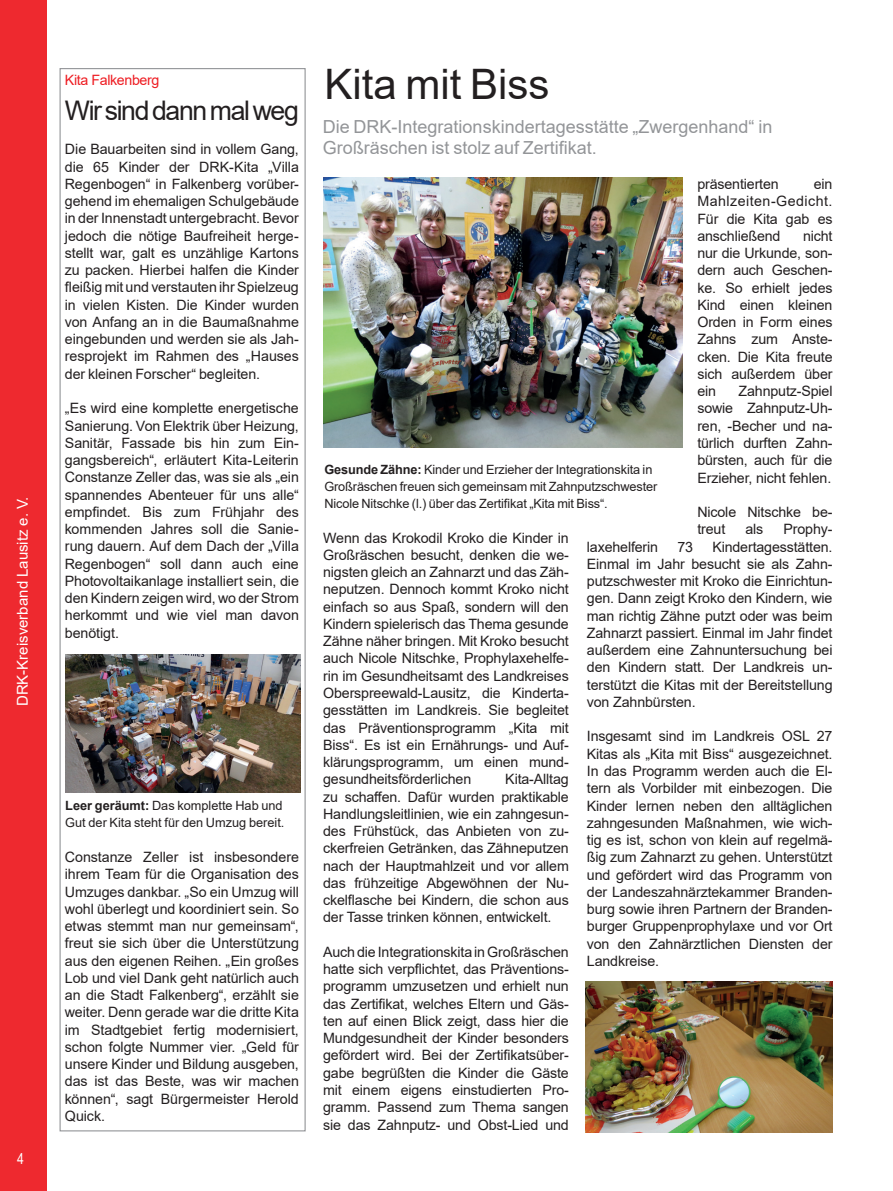
<style>
.page{position:relative;width:893px;height:1191px;background:#fff}
.page>*{position:absolute;margin:0;border:0;box-sizing:border-box;transform-origin:0 0}
.t1{font:42px "Arial";color:#231f20}
.t2{font:27px "Arial";letter-spacing:-.05em;color:#231f20}
.t3{font:18px/21px "Arial";color:#939598}
.t4{font:15px "Arial";color:#fff}
.t5{font:15px "Arial Narrow";color:#fff}
.t6{font:14.25px/17.2px "Arial";letter-spacing:-.01em;color:#231f20;text-align:justify}
.t7{font:14.25px "Arial";letter-spacing:-.025em;color:#ee1d23}
.t8{font:12.75px/17.2px "Arial";letter-spacing:-.01em;color:#231f20}
.s1{font-weight:700}
</style>
<div class="page">
<div style="left:0;top:0;width:47px;height:1191px;background:#ee292f"></div>
<img style="left:323px;top:178px;width:360px;height:270px">
<img style="left:586px;top:981px;width:247px;height:151px">
<img style="left:65px;top:655px;width:235px;height:137px">
<p class="t4" style="left:12px;top:706px;width:211px;rotate:-90deg">DRK-Kreisverband Lausitz e. V.</p>
<p class="t5" style="left:17px;top:1147px;width:8px">4</p>
<p class="t7" style="left:65px;top:70px;width:96px">Kita Falkenberg</p>
<h2 class="t2" style="left:65px;top:92px;width:235px">Wir sind dann mal weg</h2>
<p class="t6" style="left:65px;top:141px;width:236px">Die Bauarbeiten sind in vollem Gang, die 65 Kinder der DRK-Kita „Villa Regenbogen“ in Falkenberg vorüber&shy;gehend im ehemaligen Schulgebäude in der Innenstadt untergebracht. Bevor jedoch die nötige Baufreiheit herge&shy;stellt war, galt es unzählige Kartons zu packen. Hierbei halfen die Kinder fleißig mit und verstauten ihr Spielzeug in vielen Kisten. Die Kinder wurden von Anfang an in die Baumaßnahme eingebunden und werden sie als Jah&shy;resprojekt im Rahmen des „Hauses der kleinen Forscher“ begleiten.</p>
<p class="t6" style="left:65px;top:399px;width:236px">„Es wird eine komplette energetische Sanierung. Von Elektrik über Heizung, Sanitär, Fassade bis hin zum Ein&shy;gangsbereich“, erläutert Kita-Leiterin Constanze Zeller das, was sie als „ein spannendes Abenteuer für uns alle“ empfindet. Bis zum Frühjahr des kommenden Jahres soll die Sanie&shy;rung dauern. Auf dem Dach der „Villa Regenbogen“ soll dann auch eine Photovoltaikanlage installiert sein, die den Kindern zeigen wird, wo der Strom herkommt und wie viel man davon benötigt.</p>
<p class="t8" style="left:65px;top:797px;width:221px"><span class="s1">Leer geräumt:</span> Das komplette Hab und<br>Gut der Kita steht für den Umzug bereit.</p>
<p class="t6" style="left:65px;top:848px;width:236px">Constanze Zeller ist insbesondere ihrem Team für die Organisation des Umzuges dankbar. „So ein Umzug will wohl überlegt und koordiniert sein. So etwas stemmt man nur gemeinsam“, freut sie sich über die Unterstützung aus den eigenen Reihen. „Ein großes Lob und viel Dank geht natürlich auch an die Stadt Falkenberg“, erzählt sie weiter. Denn gerade war die dritte Kita im Stadtgebiet fertig modernisiert, schon folgte Nummer vier. „Geld für unsere Kinder und Bildung ausgeben, das ist das Beste, was wir machen können“, sagt Bürgermeister Herold Quick.</p>
<h1 class="t1" style="left:324px;top:55px;width:227px">Kita mit Biss</h1>
<p class="t3" style="left:323px;top:116px;width:451px">Die DRK-Integrationskindertagesstätte „Zwergenhand“ in<br>Großräschen ist stolz auf Zertifikat.</p>
<p class="t6" style="left:697px;top:175px;width:83px">präsentierten</p>
<p class="t6" style="left:697px;top:175px;width:137px;text-indent:116px">ein Mahlzeiten-Gedicht.<br>Für die Kita gab es anschließend</p>
<p class="t6" style="left:697px;top:227px;width:137px;text-indent:106px">nicht nur die Urkunde, son&shy;dern auch Geschen&shy;ke. So erhielt jedes Kind einen kleinen Orden in Form eines Zahns zum Anste&shy;cken. Die Kita freute sich außerdem über ein</p>
<p class="t6" style="left:697px;top:382px;width:137px;text-indent:41px">Zahnputz-Spiel sowie Zahnputz-Uh&shy;ren, -Becher und na&shy;türlich durften Zahn&shy;bürsten, auch für die Erzieher, nicht fehlen.</p>
<p class="t6" style="left:697px;top:503px;width:137px">Nicole Nitschke be&shy;treut</p>
<p class="t8" style="left:324px;top:460px;width:335px"><span class="s1">Gesunde Zähne:</span> Kinder und Erzieher der Integrationskita in<br>Großräschen freuen sich gemeinsam mit Zahnputzschwester<br>Nicole Nitschke (l.) über das Zertifikat „Kita mit Biss“.</p>
<p class="t6" style="left:745px;top:520px;width:19px">als</p>
<p class="t6" style="left:783px;top:520px;width:51px">Prophy-</p>
<p class="t6" style="left:323px;top:529px;width:247px">Wenn das Krokodil Kroko die Kinder in Großräschen besucht, denken die we&shy;nigsten gleich an Zahnarzt und das Zäh&shy;neputzen. Dennoch kommt Kroko nicht einfach so aus Spaß, sondern will den Kindern spielerisch das Thema gesunde Zähne näher bringen. Mit Kroko besucht auch Nicole Nitschke, Prophylaxehelfe&shy;rin im Gesundheitsamt des Landkreises Oberspreewald-Lausitz, die Kinderta&shy;gesstätten im Landkreis. Sie begleitet das Präventionsprogramm „Kita mit Biss“. Es ist ein Ernährungs- und Auf&shy;klärungsprogramm, um einen mund&shy;gesundheitsförderlichen</p>
<p class="t6" style="left:587px;top:538px;width:73px">laxehelferin</p>
<p class="t6" style="left:677px;top:538px;width:17px">73</p>
<p class="t6" style="left:587px;top:538px;width:247px;text-indent:125px">Kindertagesstätten.<br>Einmal im Jahr besucht sie als Zahn&shy;putzschwester mit Kroko die Einrichtun&shy;gen. Dann zeigt Kroko den Kindern, wie man richtig Zähne putzt oder was beim Zahnarzt passiert. Einmal im Jahr findet außerdem eine Zahnuntersuchung bei den Kindern statt. Der Landkreis un&shy;terstützt die Kitas mit der Bereitstellung von Zahnbürsten.</p>
<p class="t6" style="left:587px;top:727px;width:247px">Insgesamt sind im Landkreis OSL 27<br>Kitas als „Kita mit Biss“ ausgezeichnet.<br>In das Programm werden auch die El&shy;tern als Vorbilder mit einbezogen. Die Kinder lernen neben den alltäglichen zahngesunden Maßnahmen, wie wich&shy;tig es ist, schon von klein auf regelmä&shy;ßig zum Zahnarzt zu gehen. Unterstützt und gefördert wird das Programm von der Landeszahnärztekammer Branden&shy;burg sowie ihren Partnern der Branden&shy;burger Gruppenprophylaxe und vor Ort von den Zahnärztlichen Diensten der Landkreise.</p>
<p class="t6" style="left:323px;top:770px;width:247px;text-indent:182px">Kita-Alltag zu schaffen. Dafür wurden praktikable Handlungsleitlinien, wie ein zahngesun&shy;des Frühstück, das Anbieten von zu&shy;ckerfreien Getränken, das Zähneputzen nach der Hauptmahlzeit und vor allem das frühzeitige Abgewöhnen der Nu&shy;ckelflasche bei Kindern, die schon aus der Tasse trinken können, entwickelt.</p>
<p class="t6" style="left:323px;top:943px;width:247px">Auch die Integrationskita in Großräschen hatte sich verpflichtet, das Präventions&shy;programm umzusetzen und erhielt nun das Zertifikat, welches Eltern und Gäs&shy;ten auf einen Blick zeigt, dass hier die Mundgesundheit der Kinder besonders gefördert wird. Bei der Zertifikatsüber&shy;gabe begrüßten die Kinder die Gäste mit einem eigens einstudierten Pro&shy;gramm. Passend zum Thema sangen sie das Zahnputz- und Obst-Lied und</p>
</div>
